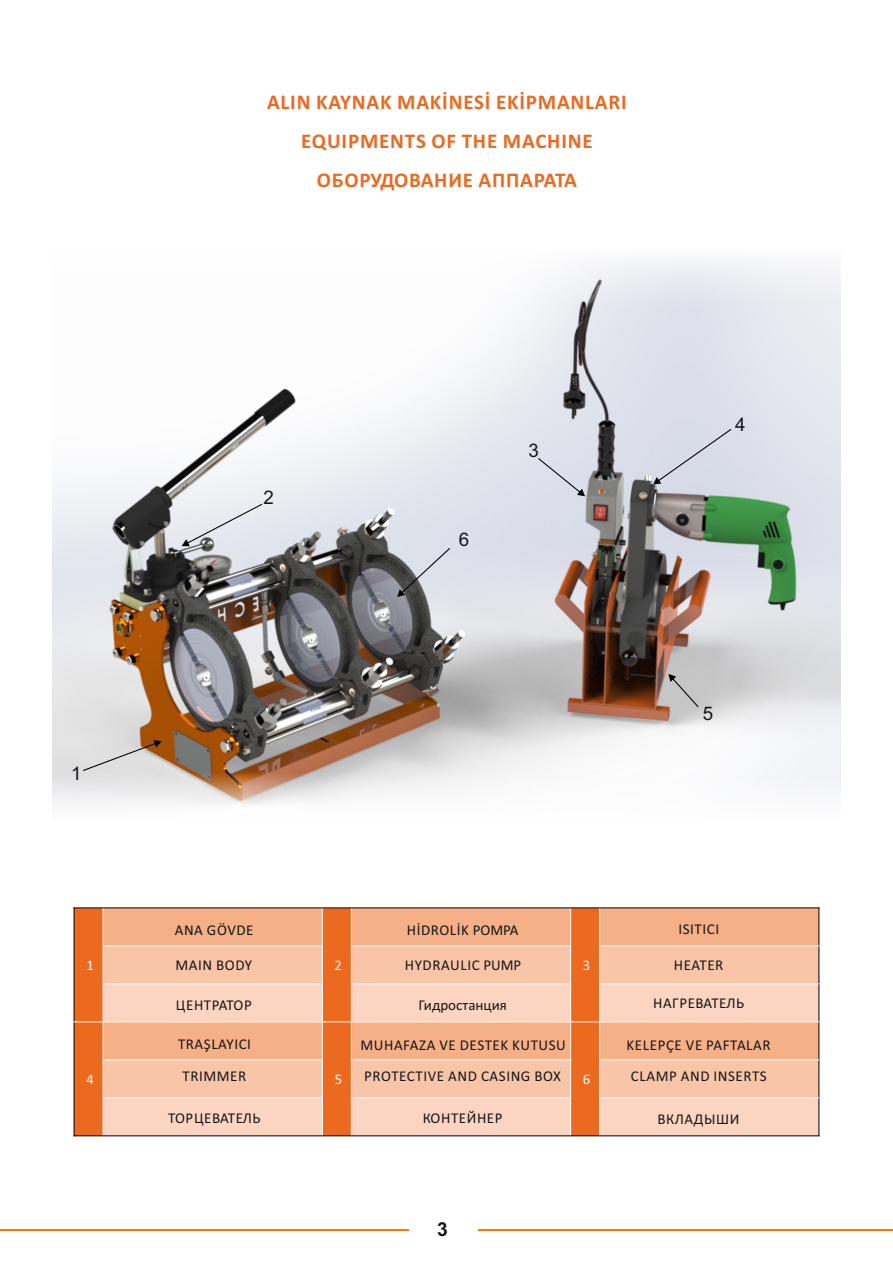
<style>
.page{position:relative;width:893px;height:1263px;background:#fff}
.page>*{position:absolute;margin:0;border:0;box-sizing:border-box;transform-origin:0 0}
.t1{font:700 21px/39px "Calibri";letter-spacing:.04em;color:#ec6920;text-align:center}
.t2{font:700 19.2px "Arial";color:#151616}
.t3{font:18.75px "Arial";color:#151616}
.t4{font:15px "Calibri";letter-spacing:.04em;color:#151616}
.t5{font:15px "Calibri";color:#151616}
.t6{font:14.55px "Calibri";color:#fff}
</style>
<div class="page">
<img style="left:52px;top:259px;width:788px;height:546px">
<svg style="left:83px;top:740px;width:79px;height:31px;background:#cfc7c1"></svg>
<svg style="left:397px;top:548px;width:53px;height:49px;background:#b0b3b9"></svg>
<svg style="left:538px;top:458px;width:47px;height:38px;background:#d2d4df"></svg>
<div style="left:653px;top:429px;width:78px;height:55px;background:#d8dce7"></div>
<svg style="left:182px;top:504px;width:80px;height:42px;background:#dcdee3"></svg>
<div style="left:74px;top:908px;width:29px;height:114px;background:#ec6920"></div>
<div style="left:103px;top:908px;width:219px;height:38px;background:#f5b088"></div>
<div style="left:322px;top:908px;width:29px;height:114px;background:#ec6920"></div>
<div style="left:351px;top:908px;width:220px;height:38px;background:#f5b088"></div>
<div style="left:571px;top:908px;width:29px;height:114px;background:#ec6920"></div>
<div style="left:600px;top:908px;width:219px;height:38px;background:#f5b088"></div>
<div style="left:103px;top:946px;width:219px;height:38px;background:#f8c5a9"></div>
<div style="left:351px;top:946px;width:220px;height:38px;background:#f8c5a9"></div>
<div style="left:600px;top:946px;width:219px;height:38px;background:#f8c5a9"></div>
<div style="left:103px;top:984px;width:219px;height:38px;background:#fbd5c1"></div>
<div style="left:351px;top:984px;width:220px;height:38px;background:#fbd5c1"></div>
<div style="left:600px;top:984px;width:219px;height:38px;background:#fbd5c1"></div>
<div style="left:74px;top:1022px;width:29px;height:114px;background:#ec6920"></div>
<div style="left:103px;top:1022px;width:219px;height:38px;background:#f5b088"></div>
<div style="left:322px;top:1022px;width:29px;height:114px;background:#ec6920"></div>
<div style="left:351px;top:1022px;width:220px;height:38px;background:#f5b088"></div>
<div style="left:571px;top:1022px;width:29px;height:114px;background:#ec6920"></div>
<div style="left:600px;top:1022px;width:219px;height:38px;background:#f5b088"></div>
<div style="left:103px;top:1060px;width:219px;height:38px;background:#f8c5a9"></div>
<div style="left:351px;top:1060px;width:220px;height:38px;background:#f8c5a9"></div>
<div style="left:600px;top:1060px;width:219px;height:38px;background:#f8c5a9"></div>
<div style="left:103px;top:1098px;width:219px;height:38px;background:#fbd5c1"></div>
<div style="left:351px;top:1098px;width:220px;height:38px;background:#fbd5c1"></div>
<div style="left:600px;top:1098px;width:219px;height:38px;background:#fbd5c1"></div>
<hr style="left:74px;top:907px;width:1px;height:229px;background:#000">
<hr style="left:103px;top:907px;width:1px;height:229px;background:#fff">
<hr style="left:322px;top:907px;width:1px;height:229px;background:#fff">
<hr style="left:351px;top:907px;width:1px;height:229px;background:#fff">
<hr style="left:570px;top:907px;width:1px;height:229px;background:#fff">
<hr style="left:599px;top:907px;width:1px;height:229px;background:#fff">
<hr style="left:818px;top:907px;width:1px;height:229px;background:#000">
<hr style="left:73px;top:1135px;width:746px;height:1px;background:#000">
<hr style="left:103px;top:1097px;width:220px;height:1px;background:#fff">
<hr style="left:351px;top:1097px;width:220px;height:1px;background:#fff">
<hr style="left:599px;top:1097px;width:220px;height:1px;background:#fff">
<hr style="left:103px;top:1059px;width:220px;height:1px;background:#fff">
<hr style="left:351px;top:1059px;width:220px;height:1px;background:#fff">
<hr style="left:599px;top:1059px;width:220px;height:1px;background:#fff">
<hr style="left:73px;top:1021px;width:746px;height:1px;background:#fff">
<hr style="left:103px;top:983px;width:220px;height:1px;background:#fff">
<hr style="left:351px;top:983px;width:220px;height:1px;background:#fff">
<hr style="left:599px;top:983px;width:220px;height:1px;background:#fff">
<hr style="left:103px;top:945px;width:220px;height:1px;background:#fff">
<hr style="left:351px;top:945px;width:220px;height:1px;background:#fff">
<hr style="left:599px;top:945px;width:220px;height:1px;background:#fff">
<hr style="left:73px;top:907px;width:746px;height:1px;background:#000">
<hr style="left:478px;top:1229px;width:415px;height:2px;background:#f27e00">
<hr style="left:0;top:1229px;width:409px;height:2px;background:#f27e00">
<svg style="left:668px;top:674px;width:31px;height:33px"></svg>
<h1 class="t1" style="left:267px;top:84px;width:361px">ALIN KAYNAK MAKİNESİ EKİPMANLARI<br>EQUIPMENTS OF THE MACHINE<br>ОБОРУДОВАНИЕ АППАРАТА</h1>
<p class="t3" style="left:71px;top:767px;width:12px">1</p>
<p class="t6" style="left:86px;top:959px;width:9px">1</p>
<p class="t6" style="left:87px;top:1073px;width:9px">4</p>
<p class="t3" style="left:263px;top:490px;width:12px">2</p>
<p class="t3" style="left:459px;top:532px;width:12px">6</p>
<p class="t3" style="left:528px;top:443px;width:12px">3</p>
<p class="t4" style="left:175px;top:924px;width:80px">ANA GÖVDE</p>
<p class="t4" style="left:407px;top:924px;width:113px">HİDROLİK POMPA</p>
<p class="t3" style="left:735px;top:418px;width:12px">4</p>
<p class="t3" style="left:703px;top:707px;width:12px">5</p>
<p class="t4" style="left:678px;top:923px;width:42px">ISITICI</p>
<p class="t4" style="left:175px;top:959px;width:78px">MAIN BODY</p>
<p class="t4" style="left:405px;top:959px;width:118px">HYDRAULIC PUMP</p>
<p class="t4" style="left:674px;top:959px;width:51px">HEATER</p>
<p class="t4" style="left:176px;top:998px;width:77px">ЦЕНТРАТОР</p>
<p class="t6" style="left:335px;top:959px;width:9px">2</p>
<p class="t6" style="left:583px;top:959px;width:9px">3</p>
<p class="t4" style="left:653px;top:997px;width:92px">НАГРЕВАТЕЛЬ</p>
<p class="t5" style="left:419px;top:998px;width:90px">Гидростанция</p>
<p class="t4" style="left:178px;top:1038px;width:75px">TRAŞLAYICI</p>
<p class="t4" style="left:360px;top:1039px;width:207px">MUHAFAZA VE DESTEK KUTUSU</p>
<p class="t4" style="left:627px;top:1039px;width:145px">KELEPÇE VE PAFTALAR</p>
<p class="t4" style="left:182px;top:1069px;width:65px">TRIMMER</p>
<p class="t4" style="left:364px;top:1069px;width:198px">PROTECTIVE AND CASING BOX</p>
<p class="t6" style="left:583px;top:1073px;width:9px">6</p>
<p class="t4" style="left:631px;top:1069px;width:137px">CLAMP AND INSERTS</p>
<p class="t6" style="left:335px;top:1073px;width:9px">5</p>
<p class="t4" style="left:423px;top:1112px;width:81px">КОНТЕЙНЕР</p>
<p class="t4" style="left:168px;top:1112px;width:94px">ТОРЦЕВАТЕЛЬ</p>
<p class="t4" style="left:657px;top:1113px;width:83px">ВКЛАДЫШИ</p>
<p class="t2" style="left:437px;top:1222px;width:12px">3</p>
</div>
